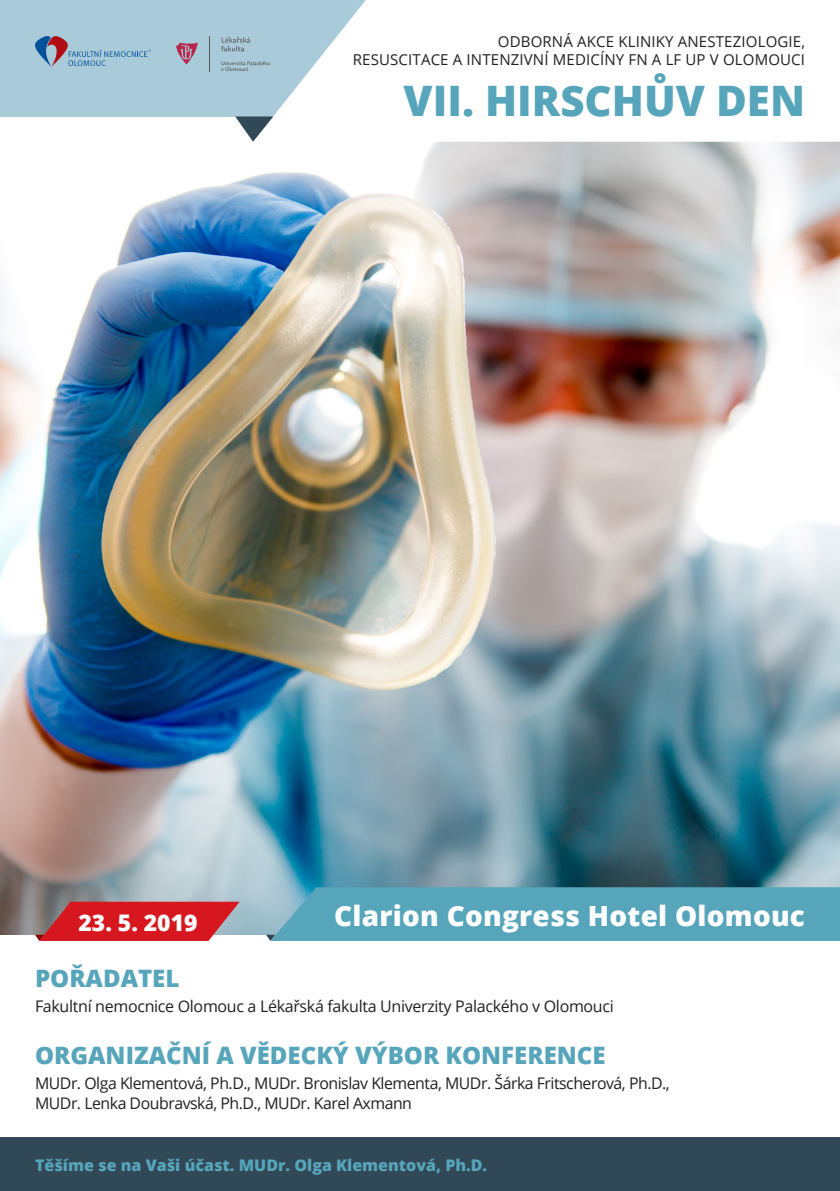
<style>
.page{position:relative;width:840px;height:1191px;background:#fff}
.page>*{position:absolute;margin:0;border:0;box-sizing:border-box;transform-origin:0 0}
.t1{font:800 42px "Open Sans";color:#57a5bb}
.t2{font:800 27.8px "Open Sans";letter-spacing:.01em;color:#fff}
.t3{font:800 24px "Open Sans";color:#57a5bb}
.t4{font:800 22.8px "Open Sans";color:#fff}
.t5{font:16px/19.2px "Open Sans";letter-spacing:-.03em;color:#231f20}
.t6{font:800 16px "Open Sans";color:#57a5bb}
.t7{font:15px/18px "Open Sans";letter-spacing:.01em;color:#231f20;text-align:right}
</style>
<div class="page">
<img style="left:0;top:142px;width:839px;height:792px">
<div style="left:0;top:0;width:839px;height:116px;background:#a9cad8"></div>
<svg style="left:270px;top:0;width:569px;height:142px;fill:#fff"></svg>
<svg style="left:235px;top:116px;width:38px;height:26px"></svg>
<div style="left:0;top:1137px;width:839px;height:54px;background:#314857"></div>
<svg style="left:35px;top:901px;width:204px;height:40px;background:#cb3037"></svg>
<div style="left:266px;top:887px;width:573px;height:54px;background:#57a5bb"></div>
<svg style="left:35px;top:36px;width:116px;height:31px"></svg>
<hr style="left:209px;top:36px;width:1px;height:35px;background:#57585a">
<svg style="left:221px;top:37px;width:29px;height:14px"></svg>
<svg style="left:176px;top:43px;width:22px;height:22px"></svg>
<svg style="left:221px;top:61px;width:49px;height:10px"></svg>
<p class="t7" style="left:352px;top:33px;width:453px">ODBORNÁ AKCE KLINIKY ANESTEZIOLOGIE,<br>RESUSCITACE A INTENZIVNÍ MEDICÍNY FN A LF UP V OLOMOUCI</p>
<p class="t1" style="left:403px;top:69px;width:403px">VII. HIRSCHŮV DEN</p>
<p class="t4" style="left:78px;top:905px;width:120px">23. 5. 2019</p>
<p class="t2" style="left:334px;top:895px;width:472px">Clarion Congress Hotel Olomouc</p>
<p class="t3" style="left:35px;top:960px;width:146px">POŘADATEL</p>
<p class="t5" style="left:35px;top:996px;width:580px">Fakultní nemocnice Olomouc a Lékařská fakulta Univerzity Palackého v Olomouci</p>
<p class="t3" style="left:35px;top:1037px;width:572px">ORGANIZAČNÍ A VĚDECKÝ VÝBOR KONFERENCE</p>
<p class="t5" style="left:35px;top:1073px;width:636px">MUDr. Olga Klementová, Ph.D., MUDr. Bronislav Klementa, MUDr. Šárka Fritscherová, Ph.D.,<br>MUDr. Lenka Doubravská, Ph.D., MUDr. Karel Axmann</p>
<p class="t6" style="left:35px;top:1153px;width:453px">Těšíme se na Vaši účast. MUDr. Olga Klementová, Ph.D.</p>
</div>
